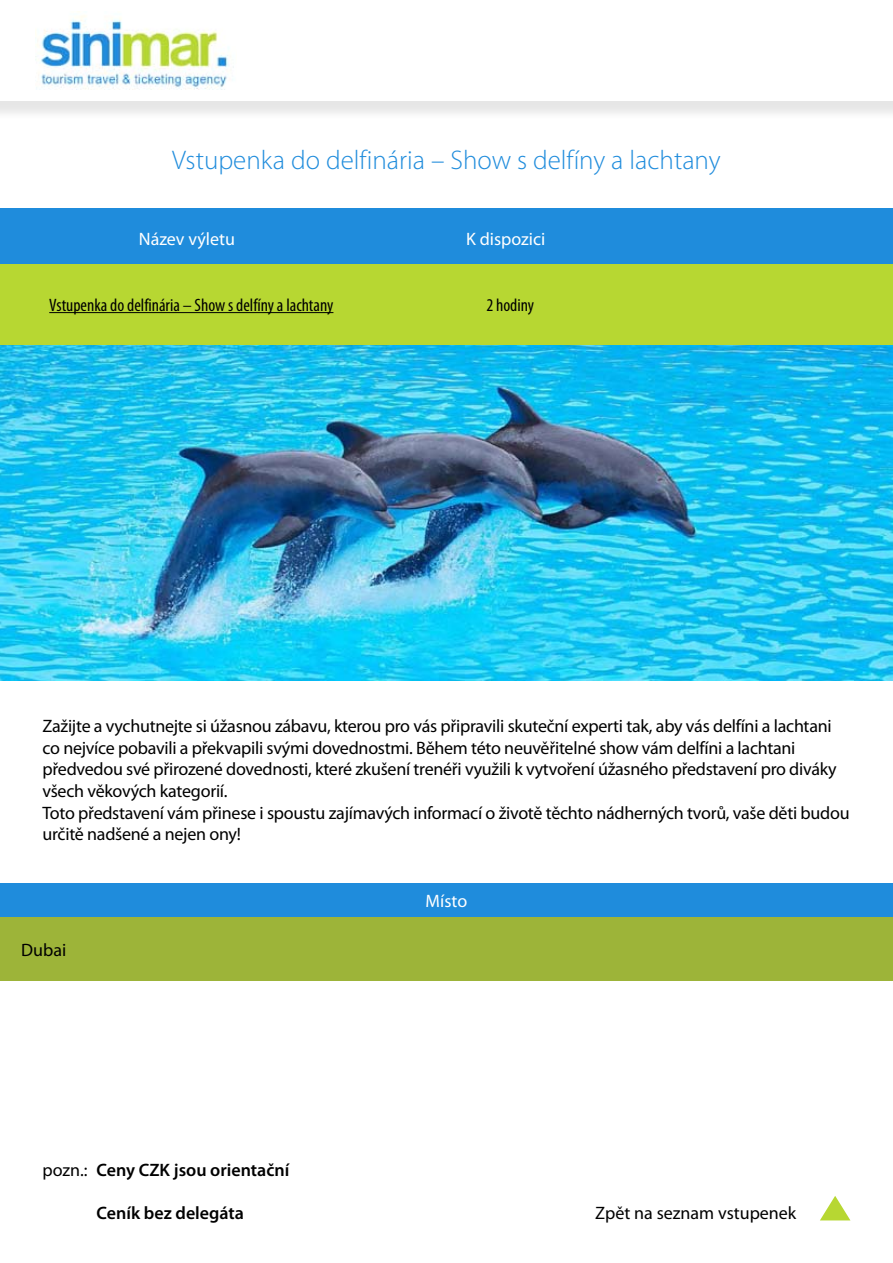
<style>
.page{position:relative;width:893px;height:1263px;background:#fff}
.page>*{position:absolute;margin:0;border:0;box-sizing:border-box;transform-origin:0 0}
.t1{font:300 27px "Myriad Pro";color:#1f8cdc}
.t2{font:18px/21.6px "Myriad Pro";letter-spacing:-.015em;color:#000}
.t3{font:condensed 18px "Myriad Pro";color:#000}
.t4{font:600 18px "Myriad Pro";color:#000}
.t5{font:18px "Myriad Pro";color:#fff}
.s1{font-weight:400}
</style>
<div class="page">
<svg style="left:820px;top:1196px;width:30px;height:24px"></svg>
<img style="left:0;top:344px;width:893px;height:336px">
<div style="left:0;top:264px;width:893px;height:80px;background:#b7d732"></div>
<div style="left:0;top:208px;width:893px;height:56px;background:#1f8cdc"></div>
<div style="left:0;top:0;width:893px;height:128px;background:#000;opacity:.1"></div>
<div style="left:0;top:0;width:893px;height:101px;background:#fff"></div>
<img style="left:35px;top:15px;width:199px;height:74px">
<hr style="left:49px;top:312px;width:284px;height:1px;background:#000">
<div style="left:0;top:883px;width:893px;height:34px;background:#1f8cdc"></div>
<div style="left:0;top:917px;width:893px;height:64px;background:#9db439"></div>
<h1 class="t1" style="left:172px;top:144px;width:550px">Vstupenka do delfinária – Show s delfíny a lachtany</h1>
<p class="t5" style="left:139px;top:228px;width:98px">Název výletu</p>
<p class="t5" style="left:466px;top:228px;width:81px">K dispozici</p>
<p class="t3" style="left:49px;top:294px;width:286px">Vstupenka do delfinária – Show s delfíny a lachtany</p>
<p class="t3" style="left:486px;top:294px;width:49px">2 hodiny</p>
<p class="t2" style="left:43px;top:715px;width:809px">Zažijte a vychutnejte si úžasnou zábavu, kterou pro vás připravili skuteční experti tak, aby vás delfíni a lachtani co nejvíce pobavili a překvapili svými dovednostmi. Během této neuvěřitelné show vám delfíni a lachtani předvedou své přirozené dovednosti, které zkušení trenéři využili k vytvoření úžasného představení pro diváky všech věkových kategorií.<br>Toto představení vám přinese i spoustu zajímavých informací o životě těchto nádherných tvorů, vaše děti budou určitě nadšené a nejen ony!</p>
<p class="t2" style="left:21px;top:938px;width:47px">Dubai</p>
<p class="t4" style="left:43px;top:1158px;width:248px"><span class="s1">pozn.:</span> Ceny CZK jsou orientační</p>
<p class="t4" style="left:97px;top:1201px;width:149px">Ceník bez delegáta</p>
<p class="t5" style="left:426px;top:890px;width:43px">Místo</p>
<p class="t2" style="left:595px;top:1201px;width:203px">Zpět na seznam vstupenek</p>
</div>
